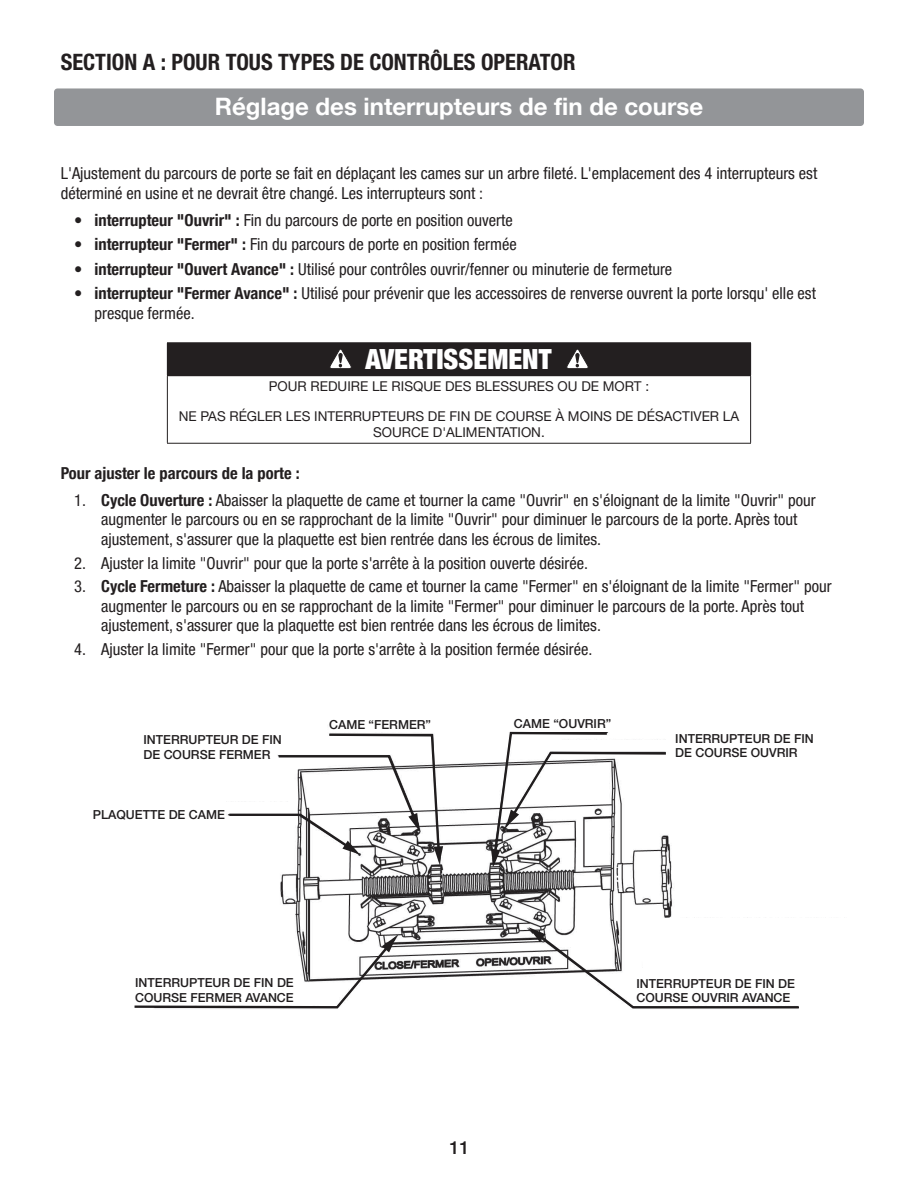
<style>
.page{position:relative;width:918px;height:1188px;background:#fff}
.page>*{position:absolute;margin:0;border:0;box-sizing:border-box;transform-origin:0 0}
.t1{font:900 condensed 27.75px "Helvetica Neue LT Pro";color:#fff}
.t2{font:700 24px "Helvetica Neue LT Pro";color:#fff}
.t3{font:700 condensed 22.5px "Helvetica Neue LT Pro";color:#231f20}
.t4{font:500 18px "Helvetica Neue LT Pro";color:#231f20}
.t5{font:condensed 16.5px/19.8px "Helvetica Neue LT Pro";color:#231f20}
.t6{font:700 condensed 16.5px "Helvetica Neue LT Pro";color:#231f20}
.t7{font:13.5px/29.7px "Helvetica Neue LT Pro";color:#231f20;text-align:center}
.t8{font:500 12.45px/14.9px "Helvetica Neue LT Pro";color:#201d1e}
.s1{font-weight:700}
</style>
<div class="page">
<img style="left:280px;top:762px;width:468px;height:217px">
<div style="left:643px;top:918px;width:221px;height:86px;background:#fff"></div>
<svg style="left:134px;top:936px;width:263px;height:73px"></svg>
<svg style="left:529px;top:927px;width:270px;height:82px"></svg>
<svg style="left:227px;top:733px;width:216px;height:131px"></svg>
<svg style="left:491px;top:731px;width:177px;height:136px"></svg>
<div style="left:54px;top:88px;width:810px;height:38px;background:#939598;border-radius:4px"></div>
<div style="left:167px;top:343px;width:584px;height:33px;background:#231f20"></div>
<hr style="left:167px;top:342px;width:584px;height:1px;background:#231f20">
<hr style="left:167px;top:376px;width:1px;height:67px;background:#231f20">
<hr style="left:750px;top:376px;width:1px;height:67px;background:#231f20">
<hr style="left:167px;top:443px;width:584px;height:1px;background:#231f20">
<svg style="left:330px;top:349px;width:22px;height:20px"></svg>
<svg style="left:567px;top:349px;width:21px;height:20px"></svg>
<h3 class="t3" style="left:61px;top:49px;width:516px">SECTION A : POUR TOUS TYPES DE CONTRÔLES OPERATOR</h3>
<h2 class="t2" style="left:215px;top:92px;width:490px">Réglage des interrupteurs de fin de course</h2>
<p class="t5" style="left:61px;top:163px;width:758px">L'Ajustement du parcours de porte se fait en déplaçant les cames sur un arbre fileté. L'emplacement des 4 interrupteurs est déterminé en usine et ne devrait être changé. Les interrupteurs sont :</p>
<p class="t5" style="left:74px;top:210px;width:440px">• <span class="s1">interrupteur "Ouvrir" :</span> Fin du parcours de porte en position ouverte</p>
<p class="t5" style="left:74px;top:234px;width:444px">• <span class="s1">interrupteur "Fermer" :</span> Fin du parcours de porte en position fermée</p>
<p class="t5" style="left:74px;top:259px;width:600px">• <span class="s1">interrupteur "Ouvert Avance" :</span> Utilisé pour contrôles ouvrir/fenner ou minuterie de fermeture</p>
<p class="t5" style="left:94px;top:283px;width:723px;text-indent:-20px">• <span class="s1">interrupteur "Fermer Avance" :</span> Utilisé pour prévenir que les accessoires de renverse ouvrent la porte lorsqu' elle est presque fermée.</p>
<h1 class="t1" style="left:365px;top:342px;width:188px">AVERTISSEMENT</h1>
<p class="t7" style="left:179px;top:371px;width:562px">POUR REDUIRE LE RISQUE DES BLESSURES OU DE MORT :<br>NE PAS RÉGLER LES INTERRUPTEURS DE FIN DE COURSE À MOINS DE DÉSACTIVER LA</p>
<p class="t7" style="left:373px;top:417px;width:173px">SOURCE D'ALIMENTATION.</p>
<p class="t6" style="left:61px;top:463px;width:240px">Pour ajuster le parcours de la porte :</p>
<p class="t5" style="left:101px;top:490px;width:716px;text-indent:-27px">1. <span class="s1">Cycle Ouverture :</span> Abaisser la plaquette de came et tourner la came "Ouvrir" en s'éloignant de la limite "Ouvrir" pour augmenter le parcours ou en se rapprochant de la limite "Ouvrir" pour diminuer le parcours de la porte. Après tout ajustement, s'assurer que la plaquette est bien rentrée dans les écrous de limites.</p>
<p class="t5" style="left:74px;top:553px;width:515px">2. Ajuster la limite "Ouvrir" pour que la porte s'arrête à la position ouverte désirée.</p>
<p class="t5" style="left:101px;top:576px;width:732px;text-indent:-27px">3. <span class="s1">Cycle Fermeture :</span> Abaisser la plaquette de came et tourner la came "Fermer" en s'éloignant de la limite "Fermer" pour augmenter le parcours ou en se rapprochant de la limite "Fermer" pour diminuer le parcours de la porte. Après tout ajustement, s'assurer que la plaquette est bien rentrée dans les écrous de limites.</p>
<p class="t5" style="left:74px;top:639px;width:520px">4. Ajuster Ia limite "Fermer" pour que la porte s'arrête à la position fermée désirée.</p>
<p class="t8" style="left:143px;top:732px;width:140px">INTERRUPTEUR DE FIN<br>DE COURSE FERMER</p>
<p class="t8" style="left:93px;top:807px;width:134px">PLAQUETTE DE CAME</p>
<p class="t8" style="left:329px;top:717px;width:103px">CAME “FERMER”</p>
<p class="t8" style="left:514px;top:716px;width:99px">CAME “OUVRIR”</p>
<p class="t8" style="left:675px;top:731px;width:140px">INTERRUPTEUR DE FIN<br>DE COURSE OUVRIR</p>
<p class="t8" style="left:135px;top:975px;width:160px">INTERRUPTEUR DE FIN DE<br>COURSE FERMER AVANCE</p>
<p class="t4" style="left:450px;top:1137px;width:22px">11</p>
<p class="t8" style="left:636px;top:976px;width:160px">INTERRUPTEUR DE FIN DE<br>COURSE OUVRIR AVANCE</p>
</div>
